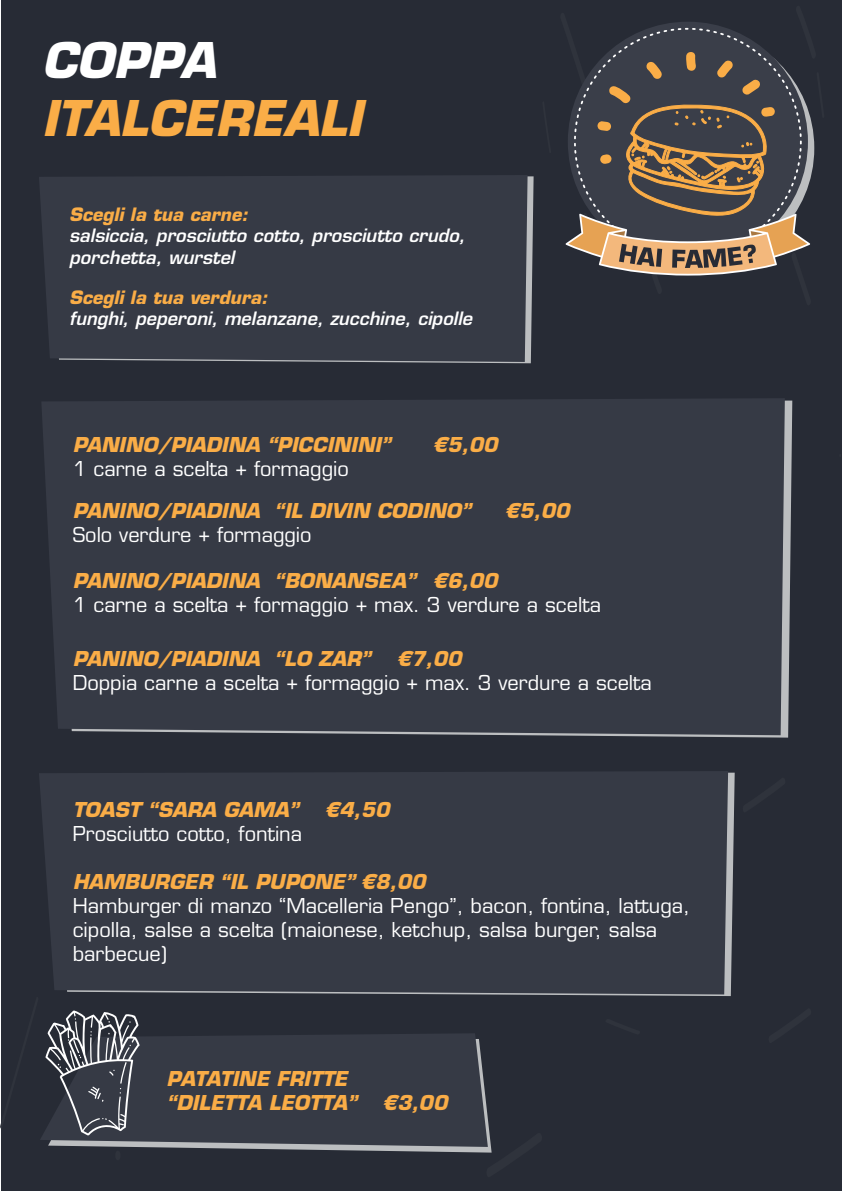
<style>
.page{position:relative;width:842px;height:1191px;background:#fff}
.page>*{position:absolute;margin:0;border:0;box-sizing:border-box;transform-origin:0 0}
.t1{font:italic 700 48px "Eurostile LT Std";color:#faad47}
.t2{font:italic 700 48px "Eurostile LT Std";color:#fff}
.t3{font:20px/24px "Eurostile LT Std";color:#fff}
.t4{font:italic 700 20px/24px "Eurostile LT Std";color:#faad47}
.t5{font:italic 600 18px/21.6px "Eurostile LT Std";color:#fff}
.t6{font:italic 700 18px "Eurostile LT Std";color:#faad47}
</style>
<div class="page">
<div style="left:1px;top:1px;width:841px;height:1190px;background:#272b35"></div>
<div style="left:39px;top:175px;width:489px;height:187px;background:#363a45"></div>
<div style="left:39px;top:771px;width:689px;height:223px;background:#363a45"></div>
<div style="left:42px;top:398px;width:743px;height:337px;background:#363a45"></div>
<svg style="left:141px;top:1121px;width:348px;height:31px"></svg>
<svg style="left:40px;top:1033px;width:448px;height:114px;fill:#363a45"></svg>
<svg style="left:485px;top:1130px;width:7px;height:23px"></svg>
<svg style="left:45px;top:1010px;width:95px;height:125px"></svg>
<svg style="left:565px;top:22px;width:250px;height:254px"></svg>
<h1 class="t2" style="left:42px;top:31px;width:175px">COPPA</h1>
<h1 class="t1" style="left:42px;top:89px;width:322px">ITALCEREALI</h1>
<p class="t6" style="left:69px;top:203px;width:180px">Scegli la tua carne:</p>
<p class="t5" style="left:69px;top:225px;width:397px">salsiccia, prosciutto cotto, prosciutto crudo, porchetta, wurstel</p>
<p class="t6" style="left:69px;top:286px;width:200px">Scegli la tua verdura:</p>
<p class="t5" style="left:69px;top:308px;width:404px">funghi, peperoni, melanzane, zucchine, cipolle</p>
<p class="t4" style="left:73px;top:432px;width:320px">PANINO/PIADINA “PICCININI”</p>
<p class="t4" style="left:433px;top:432px;width:66px">€5,00</p>
<p class="t3" style="left:73px;top:456px;width:278px">1 carne a scelta + formaggio</p>
<p class="t4" style="left:73px;top:499px;width:400px">PANINO/PIADINA “IL DIVIN CODINO”</p>
<p class="t4" style="left:505px;top:499px;width:66px">€5,00</p>
<p class="t3" style="left:73px;top:523px;width:240px">Solo verdure + formaggio</p>
<p class="t4" style="left:73px;top:569px;width:426px">PANINO/PIADINA “BONANSEA” €6,00</p>
<p class="t3" style="left:73px;top:592px;width:530px">1 carne a scelta + formaggio + max. 3 verdure a scelta</p>
<p class="t4" style="left:73px;top:647px;width:299px">PANINO/PIADINA “LO ZAR”</p>
<p class="t4" style="left:397px;top:647px;width:66px">€7,00</p>
<p class="t3" style="left:73px;top:671px;width:581px">Doppia carne a scelta + formaggio + max. 3 verdure a scelta</p>
<p class="t4" style="left:73px;top:798px;width:227px">TOAST “SARA GAMA”</p>
<p class="t4" style="left:325px;top:798px;width:66px">€4,50</p>
<p class="t3" style="left:73px;top:822px;width:231px">Prosciutto cotto, fontina</p>
<p class="t4" style="left:73px;top:870px;width:354px">HAMBURGER “IL PUPONE” €8,00</p>
<p class="t3" style="left:73px;top:894px;width:619px">Hamburger di manzo “Macelleria Pengo”, bacon, fontina, lattuga, cipolla, salse a scelta (maionese, ketchup, salsa burger, salsa barbecue)</p>
<p class="t4" style="left:167px;top:1066px;width:192px">PATATINE FRITTE “DILETTA LEOTTA”</p>
<p class="t4" style="left:383px;top:1090px;width:66px">€3,00</p>
</div>
